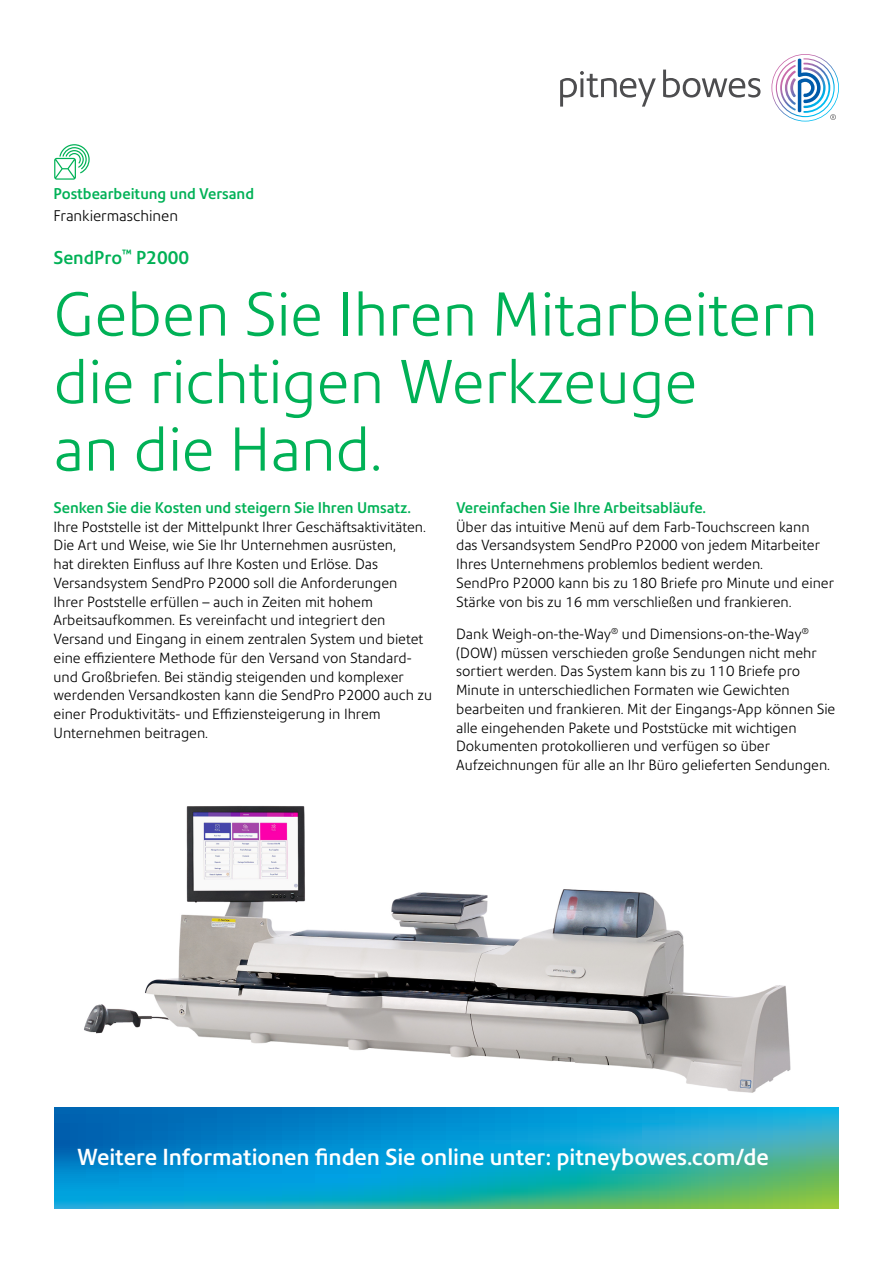
<style>
.page{position:relative;width:893px;height:1263px;background:#fff}
.page>*{position:absolute;margin:0;border:0;box-sizing:border-box;transform-origin:0 0}
.t1{font:300 60px/67.5px "Precision Sans";color:#00b156}
.t2{font:500 22.5px "Precision Sans";color:#fff}
.t3{font:500 18px "Precision Sans";color:#00b156}
.t4{font:500 15px "Precision Sans";color:#00b156}
.t5{font:300 15px "Precision Sans";color:#000}
.t6{font:300 14.25px/18.8px "Precision Sans";color:#000}
</style>
<div class="page">
<svg style="left:54px;top:1107px;width:785px;height:101px;background:#159cbd"></svg>
<img style="left:84px;top:806px;width:707px;height:287px">
<svg style="left:54px;top:144px;width:36px;height:36px"></svg>
<svg style="left:560px;top:70px;width:200px;height:37px"></svg>
<svg style="left:771px;top:54px;width:68px;height:68px"></svg>
<p class="t4" style="left:54px;top:185px;width:202px">Postbearbeitung und Versand</p>
<p class="t5" style="left:54px;top:207px;width:126px">Frankiermaschinen</p>
<p class="t3" style="left:54px;top:247px;width:137px">SendPro<sup>™</sup> P2000</p>
<h1 class="t1" style="left:54px;top:281px;width:766px">Geben Sie Ihren Mitarbeitern die richtigen Werkzeuge<br>an die Hand.</h1>
<p class="t4" style="left:54px;top:498px;width:359px">Senken Sie die Kosten und steigern Sie Ihren Umsatz.</p>
<p class="t6" style="left:54px;top:517px;width:380px">Ihre Poststelle ist der Mittelpunkt Ihrer Geschäftsaktivitäten.<br>Die Art und Weise, wie Sie Ihr Unternehmen ausrüsten,<br>hat direkten Einfluss auf Ihre Kosten und Erlöse. Das Versandsystem SendPro P2000 soll die Anforderungen<br>Ihrer Poststelle erfüllen – auch in Zeiten mit hohem Arbeitsaufkommen. Es vereinfacht und integriert den Versand und Eingang in einem zentralen System und bietet eine effizientere Methode für den Versand von Standard&shy;und Großbriefen. Bei ständig steigenden und komplexer werdenden Versandkosten kann die SendPro P2000 auch zu einer Produktivitäts- und Effiziensteigerung in Ihrem Unternehmen beitragen.</p>
<p class="t4" style="left:456px;top:498px;width:252px">Vereinfachen Sie Ihre Arbeitsabläufe.</p>
<p class="t6" style="left:456px;top:517px;width:379px">Über das intuitive Menü auf dem Farb-Touchscreen kann das Versandsystem SendPro P2000 von jedem Mitarbeiter Ihres Unternehmens problemlos bedient werden.<br>SendPro P2000 kann bis zu 180 Briefe pro Minute und einer Stärke von bis zu 16 mm verschließen und frankieren.</p>
<p class="t6" style="left:456px;top:624px;width:381px">Dank Weigh-on-the-Way<sup>®</sup> und Dimensions-on-the-Way<sup>® </sup>(DOW) müssen verschieden große Sendungen nicht mehr sortiert werden. Das System kann bis zu 110 Briefe pro Minute in unterschiedlichen Formaten wie Gewichten bearbeiten und frankieren. Mit der Eingangs-App können Sie alle eingehenden Pakete und Poststücke mit wichtigen Dokumenten protokollieren und verfügen so über Aufzeichnungen für alle an Ihr Büro gelieferten Sendungen.</p>
<h2 class="t2" style="left:77px;top:1143px;width:693px">Weitere Informationen finden Sie online unter: pitneybowes.com/de</h2>
</div>
